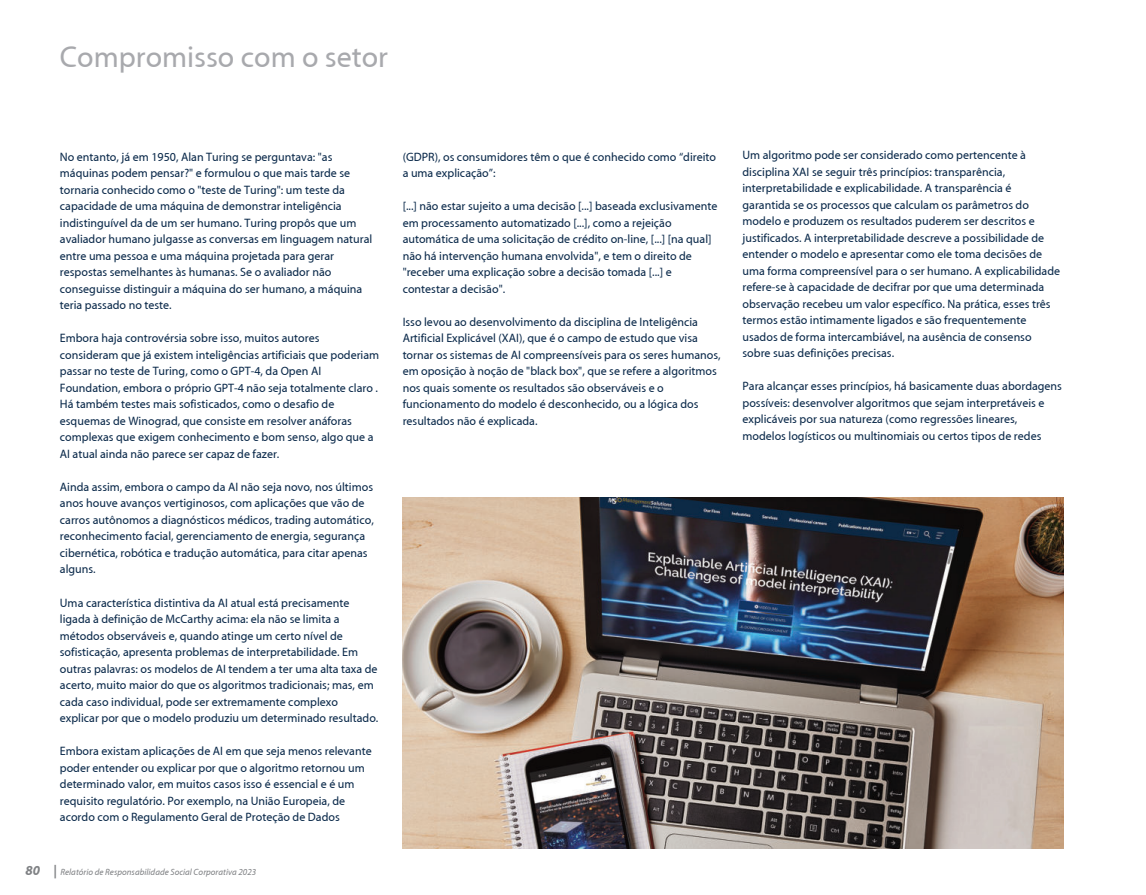
<style>
.page{position:relative;width:1146px;height:895px;background:#fff}
.page>*{position:absolute;margin:0;border:0;box-sizing:border-box;transform-origin:0 0}
.t1{font:30px "Myriad";color:#a8a9ad}
.t2{font:12px/16.5px "Myriad";color:#0a294a}
.t3{font:italic 9px "Myriad";color:#808285}
.s1{font-weight:700;font-size:13.5px}
</style>
<div class="page">
<img style="left:403px;top:497px;width:660px;height:351px">
<h1 class="t1" style="left:60px;top:43px;width:330px">Compromisso com o setor</h1>
<p class="t2" style="left:60px;top:149px;width:314px">No entanto, já em 1950, Alan Turing se perguntava: "as máquinas podem pensar?" e formulou o que mais tarde se tornaria conhecido como o "teste de Turing": um teste da capacidade de uma máquina de demonstrar inteligência indistinguível da de um ser humano. Turing propôs que um avaliador humano julgasse as conversas em linguagem natural entre uma pessoa e uma máquina projetada para gerar respostas semelhantes às humanas. Se o avaliador não conseguisse distinguir a máquina do ser humano, a máquina teria passado no teste.</p>
<p class="t2" style="left:60px;top:330px;width:321px">Embora haja controvérsia sobre isso, muitos autores consideram que já existem inteligências artificiais que poderiam passar no teste de Turing, como o GPT-4, da Open AI Foundation, embora o próprio GPT-4 não seja totalmente claro .<br>Há também testes mais sofisticados, como o desafio de esquemas de Winograd, que consiste em resolver anáforas complexas que exigem conhecimento e bom senso, algo que a AI atual ainda não parece ser capaz de fazer.</p>
<p class="t2" style="left:60px;top:479px;width:315px">Ainda assim, embora o campo da AI não seja novo, nos últimos anos houve avanços vertiginosos, com aplicações que vão de carros autônomos a diagnósticos médicos, trading automático, reconhecimento facial, gerenciamento de energia, segurança cibernética, robótica e tradução automática, para citar apenas alguns.</p>
<p class="t2" style="left:60px;top:594px;width:320px">Uma característica distintiva da AI atual está precisamente ligada à definição de McCarthy acima: ela não se limita a métodos observáveis e, quando atinge um certo nível de sofisticação, apresenta problemas de interpretabilidade. Em outras palavras: os modelos de AI tendem a ter uma alta taxa de acerto, muito maior do que os algoritmos tradicionais; mas, em cada caso individual, pode ser extremamente complexo explicar por que o modelo produziu um determinado resultado.</p>
<p class="t2" style="left:60px;top:743px;width:313px">Embora existam aplicações de AI em que seja menos relevante poder entender ou explicar por que o algoritmo retornou um determinado valor, em muitos casos isso é essencial e é um requisito regulatório. Por exemplo, na União Europeia, de acordo com o Regulamento Geral de Proteção de Dados</p>
<p class="t3" style="left:26px;top:867px;width:232px"><span class="s1">80 |</span> Relatório de Responsabilidade Social Corporativa 2023</p>
<p class="t2" style="left:403px;top:149px;width:315px">(GDPR), os consumidores têm o que é conhecido como “direito a uma explicação”:</p>
<p class="t2" style="left:403px;top:198px;width:316px">[...] não estar sujeito a uma decisão [...] baseada exclusivamente em processamento automatizado [...], como a rejeição automática de uma solicitação de crédito on-line, [...] [na qual] não há intervenção humana envolvida", e tem o direito de "receber uma explicação sobre a decisão tomada [...] e contestar a decisão".</p>
<p class="t2" style="left:403px;top:314px;width:319px">Isso levou ao desenvolvimento da disciplina de Inteligência Artificial Explicável (XAI), que é o campo de estudo que visa tornar os sistemas de AI compreensíveis para os seres humanos, em oposição à noção de "black box", que se refere a algoritmos nos quais somente os resultados são observáveis e o funcionamento do modelo é desconhecido, ou a lógica dos resultados não é explicada.</p>
<p class="t2" style="left:742px;top:147px;width:319px">Um algoritmo pode ser considerado como pertencente à disciplina XAI se seguir três princípios: transparência, interpretabilidade e explicabilidade. A transparência é garantida se os processos que calculam os parâmetros do modelo e produzem os resultados puderem ser descritos e justificados. A interpretabilidade descreve a possibilidade de entender o modelo e apresentar como ele toma decisões de uma forma compreensível para o ser humano. A explicabilidade refere-se à capacidade de decifrar por que uma determinada observação recebeu um valor específico. Na prática, esses três termos estão intimamente ligados e são frequentemente usados de forma intercambiável, na ausência de consenso sobre suas definições precisas.</p>
<p class="t2" style="left:742px;top:378px;width:321px">Para alcançar esses princípios, há basicamente duas abordagens possíveis: desenvolver algoritmos que sejam interpretáveis e explicáveis por sua natureza (como regressões lineares, modelos logísticos ou multinomiais ou certos tipos de redes</p>
</div>
